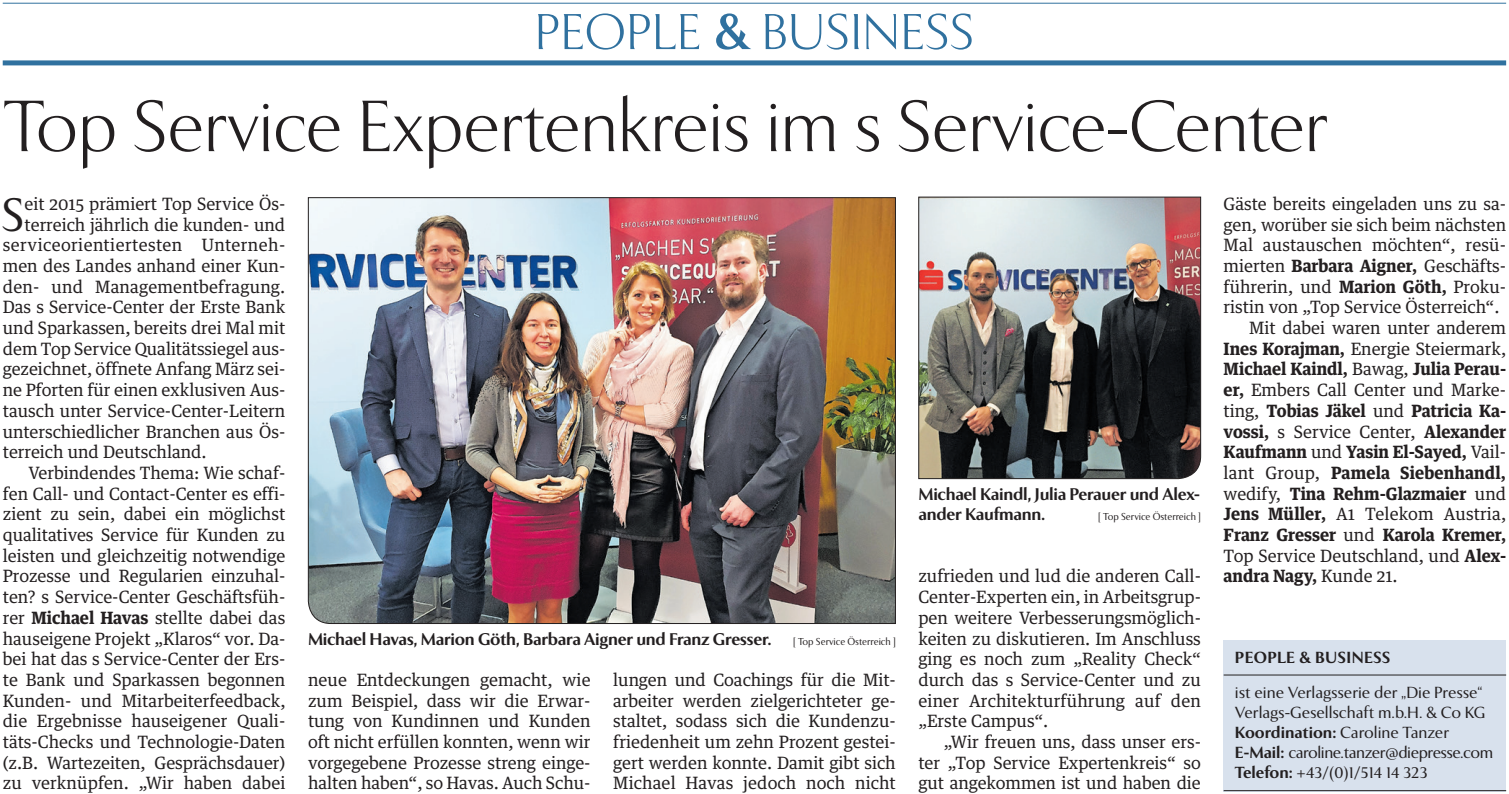
<style>
.page{position:relative;width:1509px;height:794px;background:#fff}
.page>*{position:absolute;margin:0;border:0;box-sizing:border-box;transform-origin:0 0}
.t1{font:300 72px "Exemplar Pro";letter-spacing:-.02em;color:#231f20}
.t2{font:300 50px "Exemplar Pro";color:#30719f}
.t3{font:46.6px "Exemplar Pro";color:#231f20}
.t4{font:17px/20.6px "Guardian Text Egyp";letter-spacing:-.005em;color:#231f20;text-align:justify}
.t5{font:700 17px "Guardian Text Egyp";letter-spacing:-.005em;color:#231f20}
.t6{font:17px "Guardian Text Egyp";letter-spacing:.02em;color:#231f20}
.t7{font:800 16.8px/20.6px "Exemplar Pro";letter-spacing:-.015em;color:#231f20}
.t8{font:16px/20px "Exemplar Pro";letter-spacing:-.005em;color:#231f20}
.t9{font:800 16px "Exemplar Pro";letter-spacing:.02em;color:#231f20}
.t10{font:10px "Exemplar Pro";color:#231f20;scale:.94 1}
.s1{font-weight:700}
.s2{font-weight:400}
.s3{font-weight:800}
</style>
<div class="page">
<img style="left:308px;top:197px;width:587px;height:427px">
<hr style="left:3px;top:3px;width:1502px;height:1px;background:#30719f">
<div style="left:3px;top:60px;width:1502px;height:5px;background:#30719f"></div>
<div style="left:1223px;top:640px;width:282px;height:151px;background:#d8e1ed"></div>
<hr style="left:1223px;top:674px;width:282px;height:1px;background:#231f20">
<hr style="left:1223px;top:790px;width:282px;height:1px;background:#231f20">
<img style="left:918px;top:196px;width:282px;height:283px">
<h2 class="t2" style="left:534px;top:2px;width:441px">PEOPLE <span class="s1">&amp;</span> BUSINESS</h2>
<h1 class="t1" style="left:3px;top:83px;width:1326px">Top Service Expertenkreis im s Service-Center</h1>
<h3 class="t3" style="left:2px;top:187px;width:25px">S</h3>
<p class="t4" style="left:25px;top:192px;width:262px">eit 2015 prämiert Top Service Ös-</p>
<p class="t4" style="left:1223px;top:192px;width:284px">Gäste bereits eingeladen uns zu sa-</p>
<p class="t4" style="left:1223px;top:212px;width:284px">gen, worüber sie sich beim nächsten</p>
<p class="t4" style="left:1223px;top:233px;width:284px">Mal austauschen möchten“, resü-</p>
<p class="t4" style="left:1223px;top:254px;width:284px">mierten <span class="s1">Barbara Aigner,</span> Geschäfts-</p>
<p class="t4" style="left:1223px;top:274px;width:284px">führerin, und <span class="s1">Marion Göth,</span> Proku-</p>
<p class="t4" style="left:1223px;top:295px;width:277px">ristin von „Top Service Österreich“.</p>
<p class="t4" style="left:1248px;top:316px;width:258px">Mit dabei waren unter anderem</p>
<p class="t4" style="left:1223px;top:336px;width:284px"><span class="s1">Ines Korajman,</span> Energie Steiermark,</p>
<p class="t5" style="left:1223px;top:355px;width:284px">Michael Kaindl, <span class="s2">Bawag,</span> Julia Perau-</p>
<p class="t4" style="left:1223px;top:378px;width:284px"><span class="s1">er,</span> Embers Call Center und Marke-</p>
<p class="t5" style="left:1223px;top:396px;width:284px"><span class="s2">ting,</span> Tobias Jäkel <span class="s2">und</span> Patricia Ka-</p>
<p class="t5" style="left:1223px;top:417px;width:284px">vossi, <span class="s2">s Service Center,</span> Alexander</p>
<p class="t5" style="left:1223px;top:438px;width:284px">Kaufmann <span class="s2">und</span> Yasin El-Sayed, <span class="s2">Vail-</span></p>
<p class="t5" style="left:1223px;top:458px;width:284px"><span class="s2">lant Group,</span> Pamela Siebenhandl,</p>
<p class="t5" style="left:1223px;top:479px;width:284px"><span class="s2">wedify,</span> Tina Rehm-Glazmaier <span class="s2">und</span></p>
<p class="t4" style="left:1223px;top:502px;width:284px"><span class="s1">Jens Müller,</span> A1 Telekom Austria,</p>
<p class="t5" style="left:1223px;top:521px;width:284px">Franz Gresser <span class="s2">und</span> Karola Kremer,</p>
<p class="t4" style="left:1223px;top:543px;width:284px">Top Service Deutschland, und <span class="s1">Alex-</span></p>
<p class="t5" style="left:1223px;top:562px;width:175px">andra Nagy, <span class="s2">Kunde 21.</span></p>
<p class="t4" style="left:25px;top:212px;width:262px">terreich jährlich die kunden- und</p>
<p class="t6" style="left:3px;top:231px;width:284px">serviceorientiertesten Unterneh-</p>
<p class="t4" style="left:3px;top:254px;width:284px">men des Landes anhand einer Kun-</p>
<p class="t4" style="left:3px;top:274px;width:284px">den- und Managementbefragung.</p>
<p class="t4" style="left:3px;top:295px;width:284px">Das s Service-Center der Erste Bank</p>
<p class="t4" style="left:3px;top:316px;width:284px">und Sparkassen, bereits drei Mal mit</p>
<p class="t4" style="left:3px;top:336px;width:284px">dem Top Service Qualitätssiegel aus-</p>
<p class="t4" style="left:3px;top:357px;width:284px">gezeichnet, öffnete Anfang März sei-</p>
<p class="t4" style="left:3px;top:378px;width:284px">ne Pforten für einen exklusiven Aus-</p>
<p class="t4" style="left:3px;top:399px;width:284px">tausch unter Service-Center-Leitern</p>
<p class="t4" style="left:3px;top:419px;width:284px">unterschiedlicher Branchen aus Ös-</p>
<p class="t4" style="left:3px;top:440px;width:205px">terreich und Deutschland.</p>
<p class="t4" style="left:28px;top:461px;width:258px">Verbindendes Thema: Wie schaf-</p>
<p class="t4" style="left:3px;top:481px;width:284px">fen Call- und Contact-Center es effi-</p>
<p class="t4" style="left:3px;top:502px;width:284px">zient zu sein, dabei ein möglichst</p>
<p class="t4" style="left:3px;top:523px;width:284px">qualitatives Service für Kunden zu</p>
<p class="t4" style="left:3px;top:543px;width:284px">leisten und gleichzeitig notwendige</p>
<p class="t4" style="left:3px;top:564px;width:284px">Prozesse und Regularien einzuhal-</p>
<p class="t4" style="left:3px;top:585px;width:284px">ten? s Service-Center Geschäftsfüh-</p>
<p class="t4" style="left:3px;top:605px;width:284px">rer <span class="s1">Michael Havas</span> stellte dabei das</p>
<p class="t4" style="left:3px;top:626px;width:284px">hauseigene Projekt „Klaros“ vor. Da-</p>
<p class="t4" style="left:3px;top:647px;width:284px">bei hat das s Service-Center der Ers-</p>
<p class="t4" style="left:3px;top:668px;width:284px">te Bank und Sparkassen begonnen</p>
<p class="t4" style="left:3px;top:688px;width:284px">Kunden- und Mitarbeiterfeedback,</p>
<p class="t4" style="left:3px;top:709px;width:284px">die Ergebnisse hauseigener Quali-</p>
<p class="t4" style="left:3px;top:730px;width:284px">täts-Checks und Technologie-Daten</p>
<p class="t4" style="left:3px;top:750px;width:284px">(z.B. Wartezeiten, Gesprächsdauer)</p>
<p class="t4" style="left:3px;top:771px;width:284px">zu verknüpfen. „Wir haben dabei</p>
<p class="t7" style="left:918px;top:483px;width:283px">Michael Kaindl, Julia Perauer und Alex&shy;ander Kaufmann.</p>
<p class="t10" style="left:1098px;top:511px;width:111px">[ Top Service Österreich ]</p>
<p class="t4" style="left:918px;top:564px;width:284px">zufrieden und lud die anderen Call-Center-Experten ein, in Arbeitsgrup&shy;pen weitere Verbesserungsmöglich&shy;keiten zu diskutieren. Im Anschluss ging es noch zum „Reality Check“ durch das s Service-Center und zu einer Architekturführung auf den „Erste Campus“.</p>
<p class="t4" style="left:918px;top:730px;width:284px;text-indent:26px">„Wir freuen uns, dass unser ers&shy;ter „Top Service Expertenkreis“ so gut angekommen ist und haben die</p>
<p class="t7" style="left:308px;top:628px;width:465px">Michael Havas, Marion Göth, Barbara Aigner und Franz Gresser.</p>
<p class="t10" style="left:793px;top:635px;width:111px">[ Top Service Österreich ]</p>
<p class="t9" style="left:1234px;top:648px;width:157px">PEOPLE &amp; BUSINESS</p>
<p class="t8" style="left:1234px;top:682px;width:260px">ist eine Verlagsserie der „Die Presse“ Verlags-Gesellschaft m.b.H. &amp; Co KG <span class="s3">Koordination:</span> Caroline Tanzer <span class="s3">E-Mail:</span> caroline.tanzer@diepresse.com <span class="s3">Telefon:</span> +43/(0)1/514 14 323</p>
<p class="t4" style="left:308px;top:668px;width:284px">neue Entdeckungen gemacht, wie zum Beispiel, dass wir die Erwar&shy;tung von Kundinnen und Kunden oft nicht erfüllen konnten, wenn wir vorgegebene Prozesse streng einge&shy;halten haben“, so Havas. Auch Schu-</p>
<p class="t4" style="left:613px;top:668px;width:284px">lungen und Coachings für die Mit&shy;arbeiter werden zielgerichteter ge&shy;staltet, sodass sich die Kundenzu&shy;friedenheit um zehn Prozent gestei&shy;gert werden konnte. Damit gibt sich Michael Havas jedoch noch nicht</p>
</div>
